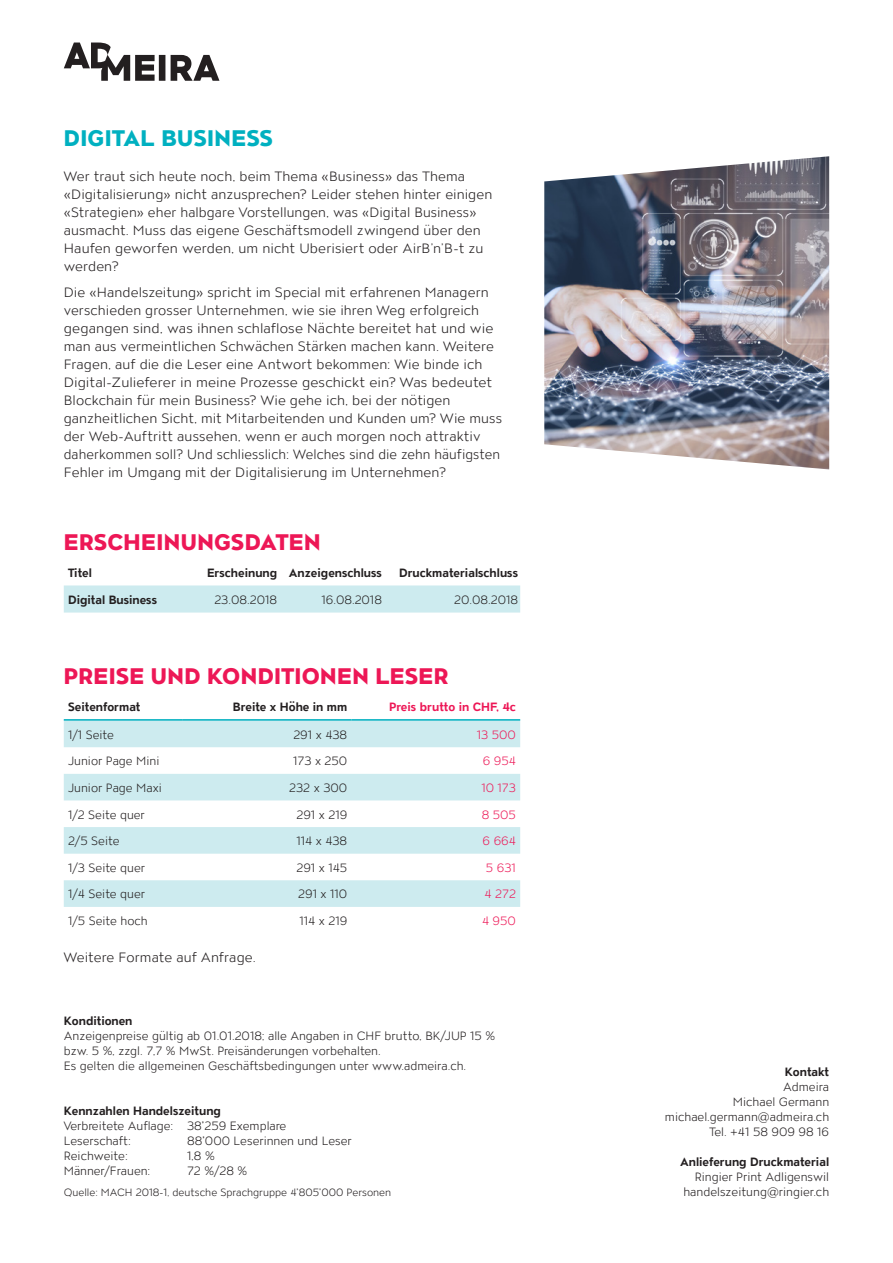
<style>
.page{position:relative;width:893px;height:1263px;background:#fff}
.page>*{position:absolute;margin:0;border:0;box-sizing:border-box;transform-origin:0 0}
.t1{font:800 22.5px "ATC Overlook";letter-spacing:.015em;color:#ed1756}
.t2{font:800 22.5px "ATC Overlook";letter-spacing:.015em;color:#00b0c0}
.t3{font:300 13.5px/18px "ATC Overlook";letter-spacing:.005em;color:#231f20}
.t4{font:300 12px/15px "ATC Overlook";color:#231f20;text-align:right}
.t5{font:700 12px "ATC Overlook";color:#231f20}
.t6{font:300 12px "ATC Overlook";color:#ed1756}
.t7{font:700 12px "ATC Overlook";color:#ed1756}
.t8{font:300 10.5px "ATC Overlook";color:#231f20}
.s1{font-weight:700}
.s2{font-weight:400}
</style>
<div class="page">
<svg style="left:64px;top:43px;width:155px;height:38px"></svg>
<div style="left:64px;top:585px;width:456px;height:27px;background:#cdebef"></div>
<img style="left:544px;top:156px;width:285px;height:313px">
<svg style="left:64px;top:721px;width:456px;height:186px;fill:#cdebef"></svg>
<hr style="left:64px;top:719px;width:119px;height:2px;background:#00b0c0">
<hr style="left:183px;top:719px;width:168px;height:2px;background:#00b0c0">
<hr style="left:351px;top:719px;width:169px;height:2px;background:#00b0c0">
<h1 class="t2" style="left:64px;top:125px;width:211px">DIGITAL BUSINESS</h1>
<p class="t3" style="left:64px;top:168px;width:430px">Wer traut sich heute noch, beim Thema «Business» das Thema «Digitalisierung» nicht anzusprechen? Leider stehen hinter einigen «Strategien» eher halbgare Vorstellungen, was «Digital Business» ausmacht. Muss das eigene Geschäftsmodell zwingend über den Haufen geworfen werden, um nicht Uberisiert oder AirB’n’B-t zu werden?</p>
<p class="t3" style="left:64px;top:284px;width:440px">Die «Handelszeitung» spricht im Special mit erfahrenen Managern verschieden grosser Unternehmen, wie sie ihren Weg erfolgreich gegangen sind, was ihnen schlaflose Nächte bereitet hat und wie man aus vermeintlichen Schwächen Stärken machen kann. Weitere Fragen, auf die die Leser eine Antwort bekommen: Wie binde ich Digital-Zulieferer in meine Prozesse geschickt ein? Was bedeutet Blockchain für mein Business? Wie gehe ich, bei der nötigen ganzheitlichen Sicht, mit Mitarbeitenden und Kunden um? Wie muss der Web-Auftritt aussehen, wenn er auch morgen noch attraktiv daherkommen soll? Und schliesslich: Welches sind die zehn häufigsten Fehler im Umgang mit der Digitalisierung im Unternehmen?</p>
<h1 class="t1" style="left:64px;top:529px;width:258px">ERSCHEINUNGSDATEN</h1>
<p class="t5" style="left:68px;top:565px;width:25px">Titel</p>
<p class="t5" style="left:207px;top:565px;width:176px">Erscheinung Anzeigenschluss</p>
<p class="t5" style="left:399px;top:565px;width:120px">Druckmaterialschluss</p>
<p class="t5" style="left:68px;top:593px;width:91px">Digital Business</p>
<p class="t4" style="left:214px;top:593px;width:64px">23.08.2018</p>
<p class="t4" style="left:321px;top:593px;width:62px">16.08.2018</p>
<p class="t4" style="left:454px;top:593px;width:65px">20.08.2018</p>
<h1 class="t1" style="left:64px;top:663px;width:386px">PREISE UND KONDITIONEN LESER</h1>
<p class="t5" style="left:68px;top:700px;width:74px">Seitenformat</p>
<p class="t5" style="left:233px;top:700px;width:116px">Breite x Höhe in mm</p>
<p class="t7" style="left:389px;top:700px;width:128px">Preis brutto in CHF, 4c</p>
<p class="t4" style="left:68px;top:728px;width:47px">1/1 Seite</p>
<p class="t4" style="left:293px;top:728px;width:55px">291 x 438</p>
<p class="t6" style="left:477px;top:728px;width:41px">13 500</p>
<p class="t4" style="left:68px;top:754px;width:93px">Junior Page Mini</p>
<p class="t4" style="left:293px;top:754px;width:56px">173 x 250</p>
<p class="t6" style="left:483px;top:754px;width:35px">6 954</p>
<p class="t4" style="left:68px;top:781px;width:95px">Junior Page Maxi</p>
<p class="t4" style="left:289px;top:781px;width:60px">232 x 300</p>
<p class="t6" style="left:481px;top:781px;width:36px">10 173</p>
<p class="t4" style="left:68px;top:807px;width:78px">1/2 Seite quer</p>
<p class="t4" style="left:296px;top:807px;width:52px">291 x 219</p>
<p class="t6" style="left:482px;top:808px;width:36px">8 505</p>
<p class="t4" style="left:68px;top:834px;width:53px">2/5 Seite</p>
<p class="t4" style="left:296px;top:834px;width:52px">114 x 438</p>
<p class="t6" style="left:483px;top:834px;width:35px">6 664</p>
<p class="t4" style="left:68px;top:861px;width:79px">1/3 Seite quer</p>
<p class="t4" style="left:296px;top:861px;width:52px">291 x 145</p>
<p class="t6" style="left:486px;top:861px;width:31px">5 631</p>
<p class="t4" style="left:68px;top:887px;width:79px">1/4 Seite quer</p>
<p class="t4" style="left:298px;top:887px;width:51px">291 x 110</p>
<p class="t6" style="left:485px;top:887px;width:33px">4 272</p>
<p class="t4" style="left:68px;top:914px;width:81px">1/5 Seite hoch</p>
<p class="t4" style="left:299px;top:914px;width:49px">114 x 219</p>
<p class="t6" style="left:482px;top:914px;width:35px">4 950</p>
<p class="t3" style="left:64px;top:948px;width:193px">Weitere Formate auf Anfrage.</p>
<p class="t5" style="left:64px;top:1014px;width:70px">Konditionen</p>
<p class="t4" style="left:64px;top:1029px;width:433px;text-align:left">Anzeigenpreise gültig ab 01.01.2018; alle Angaben in CHF brutto, BK/JUP 15 % bzw. 5 %, zzgl. 7,7 % MwSt. Preisänderungen vorbehalten.<br>Es gelten die allgemeinen Geschäftsbedingungen unter www.admeira.ch.</p>
<p class="t4" style="left:64px;top:1104px;width:224px;text-align:left"><span class="s1">Kennzahlen Handelszeitung<br></span>Verbreitete Auflage: 38<span class="s2">’</span>259 Exemplare<br>Leserschaft:</p>
<p class="t4" style="left:187px;top:1134px;width:166px">88<span class="s2">’</span>000 Leserinnen und Leser</p>
<p class="t4" style="left:64px;top:1149px;width:66px">Reichweite:</p>
<p class="t4" style="left:187px;top:1149px;width:29px">1,8 %</p>
<p class="t4" style="left:64px;top:1164px;width:88px">Männer/Frauen:</p>
<p class="t4" style="left:187px;top:1164px;width:62px">72 %/28 %</p>
<p class="t8" style="left:64px;top:1186px;width:329px">Quelle: MACH 2018-1, deutsche Sprachgruppe 4<span class="s2">’</span>805<span class="s2">’</span>000 Personen</p>
<p class="t5" style="left:785px;top:1065px;width:46px">Kontakt</p>
<p class="t4" style="left:665px;top:1080px;width:166px">Admeira<br>Michael Germann michael.germann@admeira.ch<br>Tel. +41 58 909 98 16</p>
<p class="t5" style="left:680px;top:1155px;width:151px">Anlieferung Druckmaterial</p>
<p class="t4" style="left:683px;top:1170px;width:147px">Ringier Print Adligenswil handelszeitung@ringier.ch</p>
</div>
